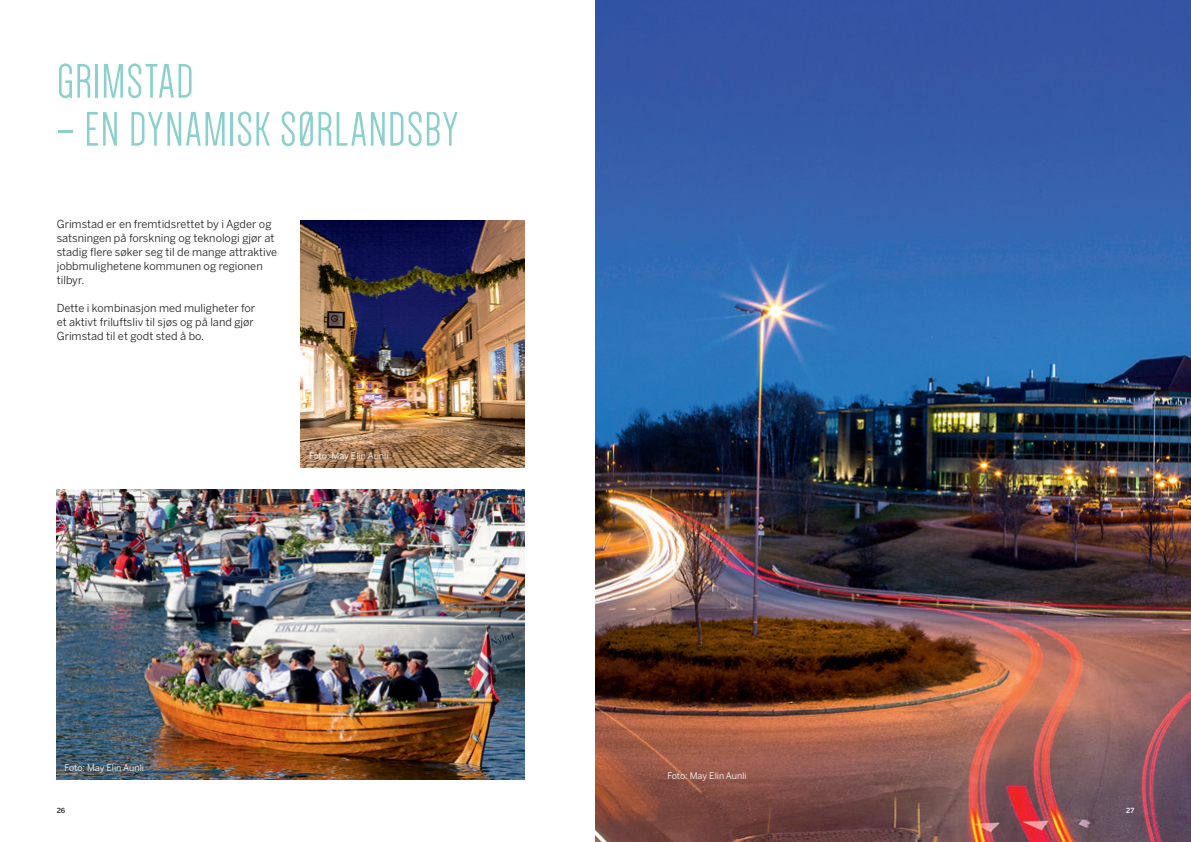
<style>
.page{position:relative;width:1191px;height:842px;background:#fff}
.page>*{position:absolute;margin:0;border:0;box-sizing:border-box;transform-origin:0 0}
.t1{font:50px "Dense";letter-spacing:.02em;color:#8bd0cc}
.t2{font:11px/14px "Benton Sans";color:#231f20}
.t3{font:9px "Benton Sans";color:#fff}
.t4{font:500 7px "Benton Sans";color:#231f20}
.t5{font:500 7px "Benton Sans";color:#fff}
</style>
<div class="page">
<img style="left:57px;top:489px;width:467px;height:291px">
<img style="left:300px;top:220px;width:224px;height:247px">
<img style="left:595px;top:0;width:596px;height:842px">
<h1 class="t1" style="left:57px;top:57px;width:138px">GRIMSTAD</h1>
<h1 class="t1" style="left:57px;top:105px;width:403px">– EN DYNAMISK SØRLANDSBY</h1>
<p class="t2" style="left:57px;top:217px;width:222px">Grimstad er en fremtidsrettet by i Agder og satsningen på forskning og teknologi gjør at stadig flere søker seg til de mange attraktive jobbmulighetene kommunen og regionen tilbyr.</p>
<p class="t2" style="left:57px;top:301px;width:200px">Dette i kombinasjon med muligheter for et aktivt friluftsliv til sjøs og på land gjør<br>Grimstad til et godt sted å bo.</p>
<p class="t3" style="left:309px;top:450px;width:81px">Foto: May Elin Aunli</p>
<p class="t3" style="left:65px;top:762px;width:81px">Foto: May Elin Aunli</p>
<p class="t3" style="left:667px;top:771px;width:81px">Foto: May Elin Aunli</p>
<p class="t4" style="left:57px;top:807px;width:10px">26</p>
<p class="t5" style="left:1126px;top:807px;width:9px">27</p>
</div>
